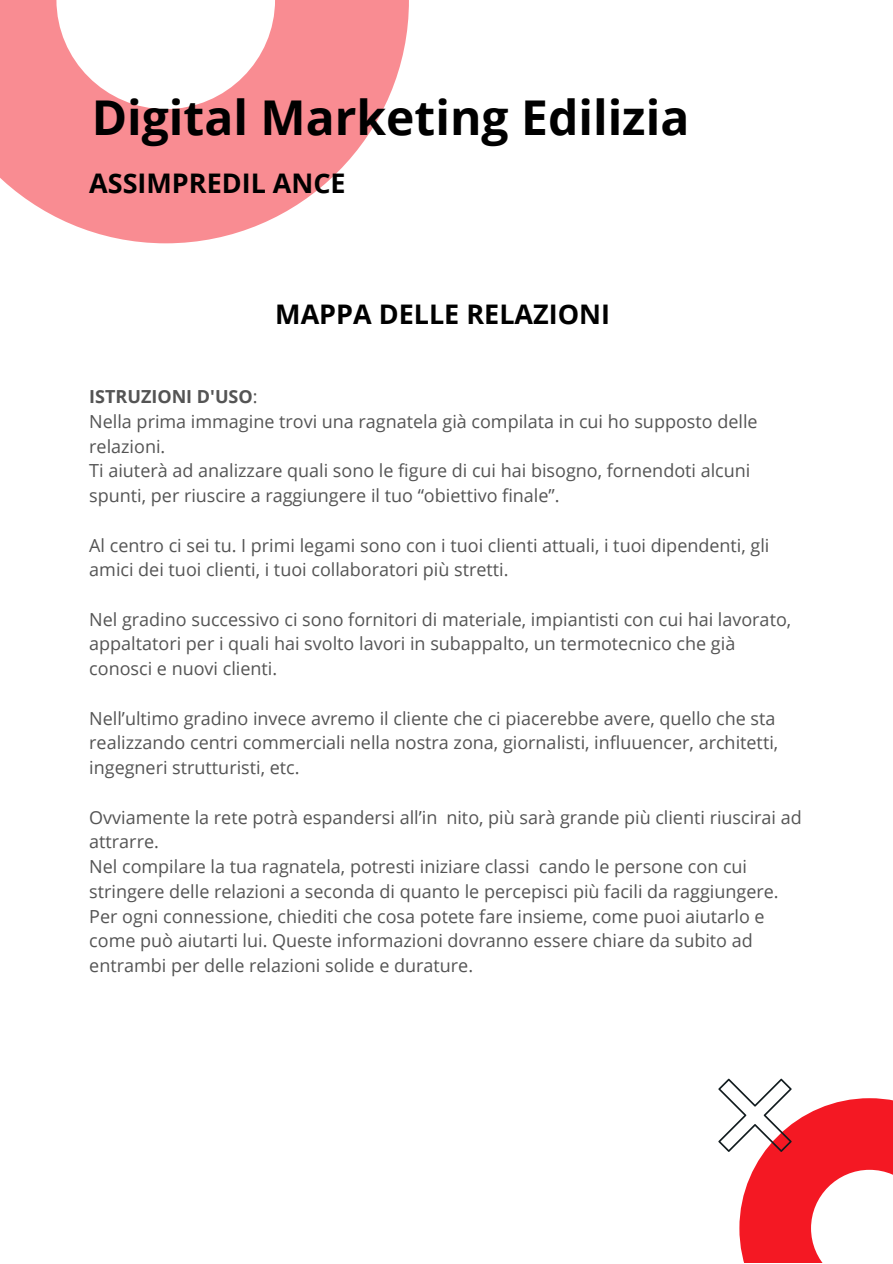
<style>
.page{position:relative;width:893px;height:1264px;background:#fff}
.page>*{position:absolute;margin:0;border:0;box-sizing:border-box;transform-origin:0 0}
.t1{font:700 48px "Open Sans";color:#000}
.t2{font:700 27px "Open Sans";color:#000}
.t3{font:18px/24.8px "Open Sans";color:#545454}
.s1{font-weight:700}
</style>
<div class="page">
<svg style="left:0;top:0;width:409px;height:243px;fill:#f98c92"></svg>
<svg style="left:739px;top:1098px;width:153px;height:164px;fill:#f41823"></svg>
<svg style="left:718px;top:1078px;width:73px;height:73px"></svg>
<h1 class="t1" style="left:92px;top:84px;width:599px">Digital Marketing Edilizia</h1>
<h2 class="t2" style="left:89px;top:164px;width:258px">ASSIMPREDIL ANCE</h2>
<h2 class="t2" style="left:275px;top:295px;width:336px">MAPPA DELLE RELAZIONI</h2>
<p class="t3" style="left:89px;top:384px;width:669px"><span class="s1">ISTRUZIONI D'USO</span>:<br>Nella prima immagine trovi una ragnatela già compilata in cui ho supposto delle relazioni.<br>Ti aiuterà ad analizzare quali sono le figure di cui hai bisogno, fornendoti alcuni spunti, per riuscire a raggiungere il tuo “obiettivo finale”.</p>
<p class="t3" style="left:89px;top:532px;width:681px">Al centro ci sei tu. I primi legami sono con i tuoi clienti attuali, i tuoi dipendenti, gli amici dei tuoi clienti, i tuoi collaboratori più stretti.</p>
<p class="t3" style="left:89px;top:606px;width:703px">Nel gradino successivo ci sono fornitori di materiale, impiantisti con cui hai lavorato, appaltatori per i quali hai svolto lavori in subappalto, un termotecnico che già conosci e nuovi clienti.</p>
<p class="t3" style="left:89px;top:705px;width:690px">Nell’ultimo gradino invece avremo il cliente che ci piacerebbe avere, quello che sta realizzando centri commerciali nella nostra zona, giornalisti, influuencer, architetti, ingegneri strutturisti, etc.</p>
<p class="t3" style="left:89px;top:804px;width:714px">Ovviamente la rete potrà espandersi all’in nito, più sarà grande più clienti riuscirai ad attrarre.<br>Nel compilare la tua ragnatela, potresti iniziare classi cando le persone con cui stringere delle relazioni a seconda di quanto le percepisci più facili da raggiungere.<br>Per ogni connessione, chiediti che cosa potete fare insieme, come puoi aiutarlo e come può aiutarti lui. Queste informazioni dovranno essere chiare da subito ad entrambi per delle relazioni solide e durature.</p>
</div>
